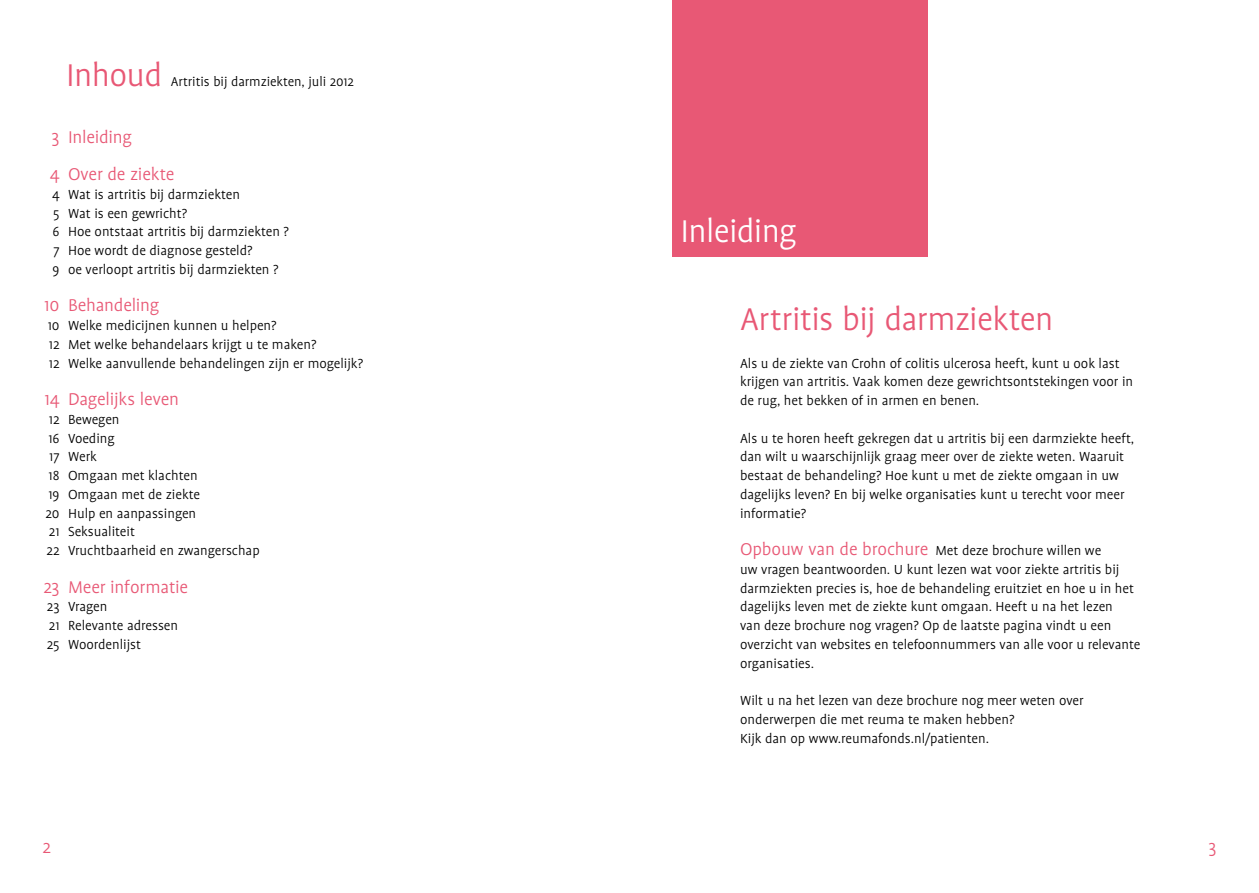
<style>
.page{position:relative;width:1259px;height:893px;background:#fff}
.page>*{position:absolute;margin:0;border:0;box-sizing:border-box;transform-origin:0 0}
.t1{font:300 36px "Profile OT";letter-spacing:-.015em;color:#e85875}
.t2{font:300 36px "Profile OT";letter-spacing:-.02em;color:#fff}
.t3{font:300 19.5px/37.5px "Profile OT";letter-spacing:-.01em;color:#e85875}
.t4{font:300 15px/18.8px "Profile OT";color:#000}
.t5{font:300 14.7px "Profile OT";letter-spacing:-.005em;color:#000}
.s1{font-size:19.5px;color:#e85875}
</style>
<div class="page">
<div style="left:672px;top:0;width:255px;height:256px;background:#e85875"></div>
<h1 class="t1" style="left:66px;top:55px;width:98px">Inhoud</h1>
<p class="t5" style="left:171px;top:74px;width:184px">Artritis bij darmziekten, juli 2012</p>
<h2 class="t3" style="left:50px;top:118px;width:126px">3 Inleiding<br>4 Over de ziekte</h2>
<p class="t4" style="left:52px;top:185px;width:238px">4 Wat is artritis bij darmziekten<br>5 Wat is een gewricht?<br>6 Hoe ontstaat artritis bij darmziekten ?<br>7 Hoe wordt de diagnose gesteld?<br>9 oe verloopt artritis bij darmziekten ?</p>
<h2 class="t3" style="left:44px;top:287px;width:117px">10 Behandeling</h2>
<p class="t4" style="left:48px;top:316px;width:317px">10 Welke medicijnen kunnen u helpen?<br>12 Met welke behandelaars krijgt u te maken?<br>12 Welke aanvullende behandelingen zijn er mogelijk?</p>
<h2 class="t3" style="left:44px;top:381px;width:136px">14 Dagelijks leven</h2>
<p class="t4" style="left:45px;top:410px;width:216px">12 Bewegen<br>16 Voeding<br>17 Werk<br>18 Omgaan met klachten<br>19 Omgaan met de ziekte<br>20 Hulp en aanpassingen<br>21 Seksualiteit<br>22 Vruchtbaarheid en zwangerschap</p>
<h2 class="t3" style="left:43px;top:568px;width:146px">23 Meer informatie</h2>
<p class="t4" style="left:47px;top:598px;width:133px">23 Vragen<br>21 Relevante adressen<br>25 Woordenlijst</p>
<h1 class="t2" style="left:680px;top:210px;width:118px">Inleiding</h1>
<h1 class="t1" style="left:740px;top:299px;width:315px">Artritis bij darmziekten</h1>
<p class="t4" style="left:740px;top:354px;width:394px">Als u de ziekte van Crohn of colitis ulcerosa heeft, kunt u ook last krijgen van artritis. Vaak komen deze gewrichtsontstekingen voor in de rug, het bekken of in armen en benen.</p>
<p class="t4" style="left:740px;top:429px;width:396px">Als u te horen heeft gekregen dat u artritis bij een darmziekte heeft, dan wilt u waarschijnlijk graag meer over de ziekte weten. Waaruit bestaat de behandeling? Hoe kunt u met de ziekte omgaan in uw dagelijks leven? En bij welke organisaties kunt u terecht voor meer informatie?</p>
<p class="t4" style="left:740px;top:541px;width:402px"><span class="s1">Opbouw van de brochure</span> Met deze brochure willen we<br>uw vragen beantwoorden. U kunt lezen wat voor ziekte artritis bij darmziekten precies is, hoe de behandeling eruitziet en hoe u in het dagelijks leven met de ziekte kunt omgaan. Heeft u na het lezen<br>van deze brochure nog vragen? Op de laatste pagina vindt u een overzicht van websites en telefoonnummers van alle voor u relevante organisaties.</p>
<p class="t4" style="left:740px;top:691px;width:345px">Wilt u na het lezen van deze brochure nog meer weten over onderwerpen die met reuma te maken hebben?<br>Kijk dan op www.reumafonds.nl/patienten.</p>
<h2 class="t3" style="left:43px;top:828px;width:10px">2</h2>
<h2 class="t3" style="left:1208px;top:828px;width:10px">3</h2>
</div>
